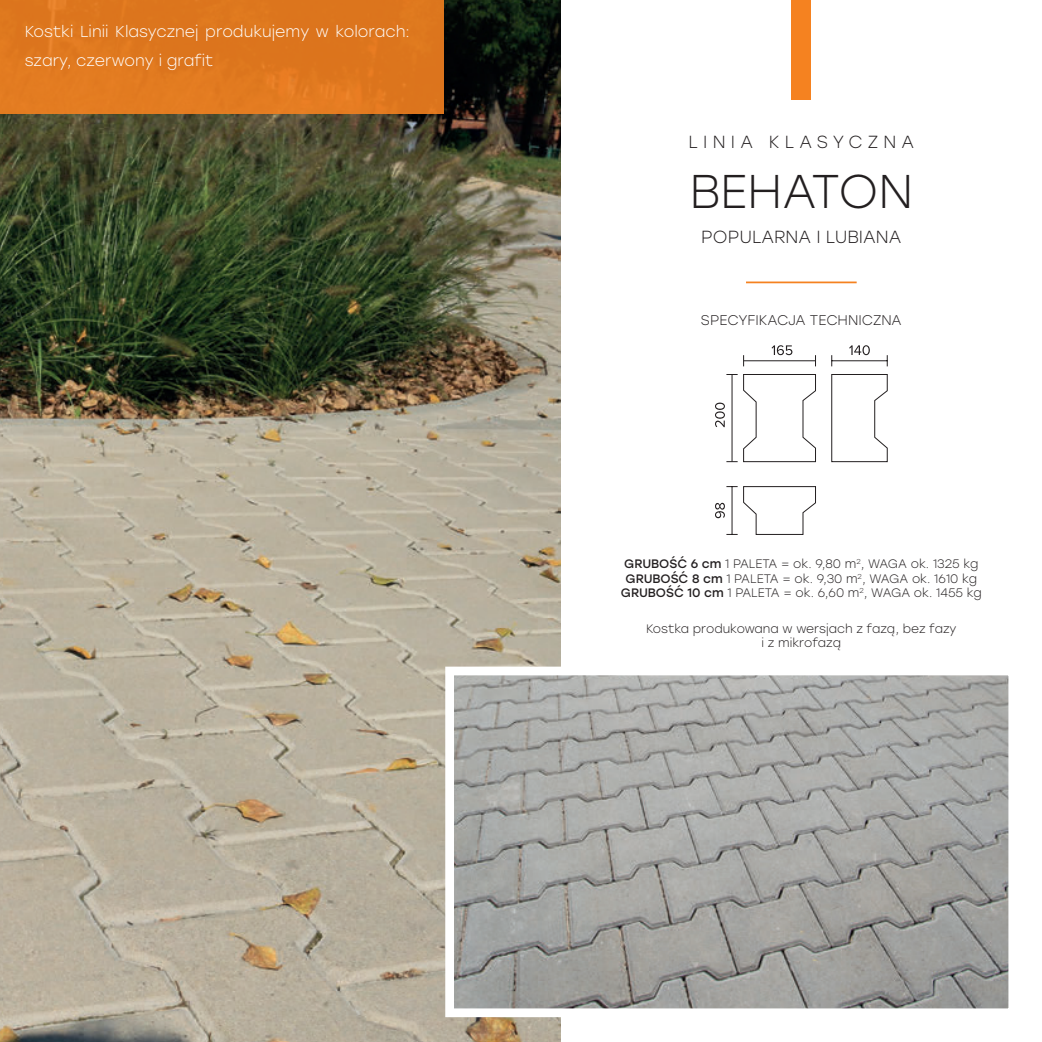
<style>
.page{position:relative;width:1042px;height:1042px;background:#fff}
.page>*{position:absolute;margin:0;border:0;box-sizing:border-box;transform-origin:0 0}
.t1{font:300 47.25px "Stolzl";color:#231f20}
.t2{font:300 17.5px "Stolzl";color:#231f20}
.t3{font:300 17.5px "Stolzl";letter-spacing:.3em;color:#231f20}
.t4{font:300 15.75px/29.8px "Stolzl";color:#fff}
.t5{font:300 14px "Stolzl";color:#231f20}
.t6{font:300 12.25px/14.7px "Stolzl";color:#231f20;text-align:center}
.s1{font-weight:400}
</style>
<div class="page">
<img style="left:0;top:0;width:561px;height:1042px">
<hr style="left:746px;top:281px;width:110px;height:2px;background:#f58220">
<div style="left:791px;top:0;width:20px;height:100px;background:#f58220"></div>
<hr style="left:731px;top:374px;width:1px;height:88px;background:#231f20">
<hr style="left:743px;top:360px;width:72px;height:1px;background:#231f20">
<svg style="left:743px;top:486px;width:73px;height:49px"></svg>
<svg style="left:743px;top:374px;width:73px;height:88px"></svg>
<svg style="left:771px;top:345px;width:21px;height:10px"></svg>
<svg style="left:831px;top:345px;width:57px;height:117px"></svg>
<svg style="left:715px;top:403px;width:10px;height:24px"></svg>
<hr style="left:731px;top:486px;width:1px;height:48px;background:#231f20">
<svg style="left:715px;top:503px;width:10px;height:15px"></svg>
<img style="left:455px;top:676px;width:552px;height:331px">
<div style="left:445px;top:666px;width:572px;height:351px;border:9px solid #fff"></div>
<div style="left:0;top:0;width:444px;height:114px;background:#dd771e"></div>
<p class="t4" style="left:25px;top:16px;width:387px">Kostki Linii Klasycznej produkujemy w kolorach: szary, czerwony i grafit</p>
<h2 class="t3" style="left:688px;top:130px;width:227px">LINIA KLASYCZNA</h2>
<h1 class="t1" style="left:689px;top:159px;width:226px">BEHATON</h1>
<h2 class="t2" style="left:701px;top:225px;width:202px">POPULARNA I LUBIANA</h2>
<p class="t5" style="left:701px;top:310px;width:202px">SPECYFIKACJA TECHNICZNA</p>
<p class="t6" style="left:621px;top:556px;width:362px"><span class="s1">GRUBOŚĆ 6 cm</span> 1 PALETA = ok. 9,80 m<sup>2</sup>, WAGA ok. 1325 kg<br><span class="s1">GRUBOŚĆ 8 cm</span> 1 PALETA = ok. 9,30 m<sup>2</sup>, WAGA ok. 1610 kg<br><span class="s1">GRUBOŚĆ 10 cm</span> 1 PALETA = ok. 6,60 m<sup>2</sup>, WAGA ok. 1455 kg</p>
<p class="t6" style="left:646px;top:620px;width:312px">Kostka produkowana w wersjach z fazą, bez fazy i z mikrofazą</p>
</div>
